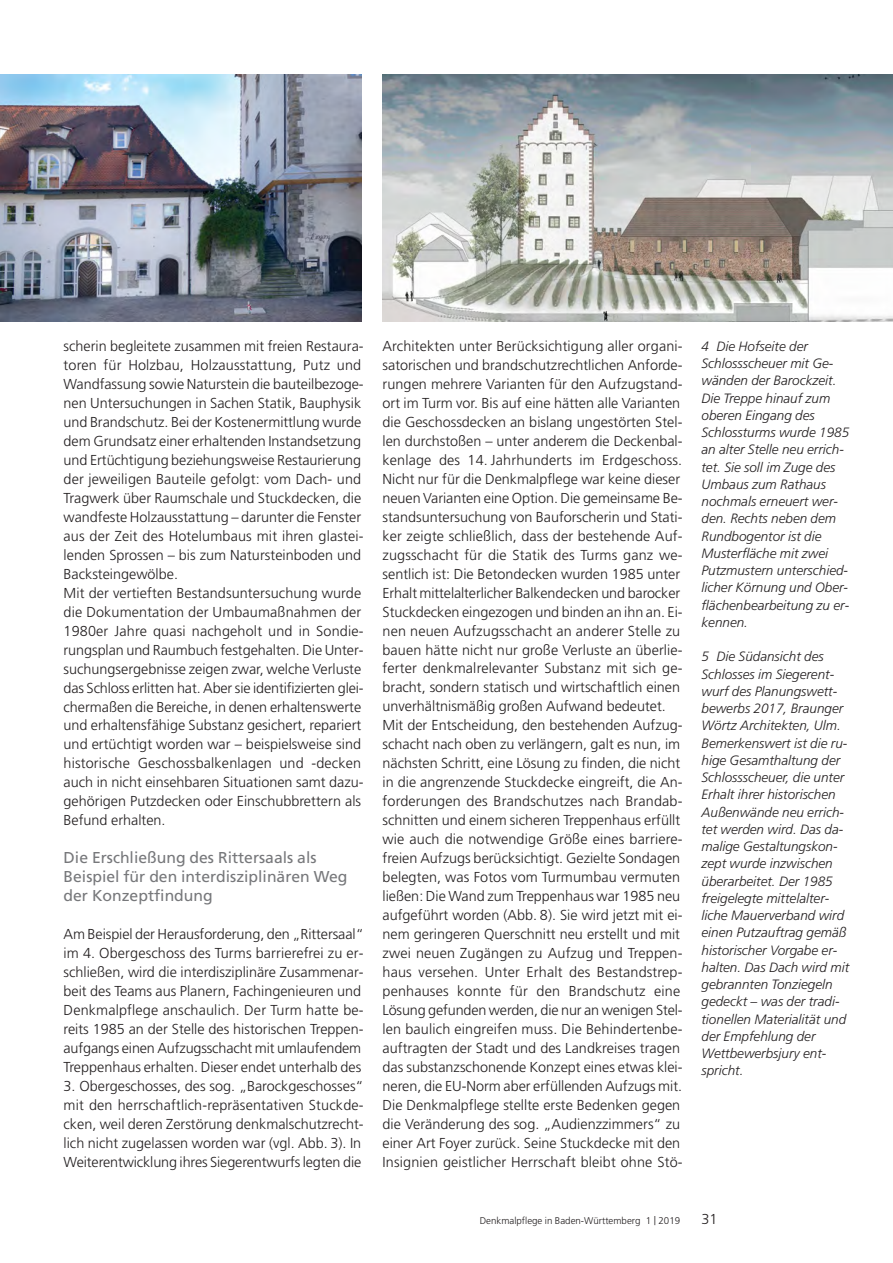
<style>
.page{position:relative;width:893px;height:1263px;background:#fff}
.page>*{position:absolute;margin:0;border:0;box-sizing:border-box;transform-origin:0 0}
.t1{font:15.75px/19px "Frutiger";color:#77787b}
.t2{font:300 14.4px/19px "Frutiger";color:#231f20}
.t3{font:italic 300 13.5px/17.2px "Frutiger";color:#231f20}
.t4{font:300 9.75px "Frutiger";color:#231f20}
.s1{font-size:12px}
</style>
<div class="page">
<img style="left:382px;top:74px;width:510px;height:247px">
<img style="left:0;top:74px;width:361px;height:247px">
<p class="t2" style="left:64px;top:337px;width:302px">scherin begleitete zusammen mit freien Restaura&shy;toren für Holzbau, Holzausstattung, Putz und Wandfassung sowie Naturstein die bauteilbezoge - nen Untersuchungen in Sachen Statik, Bauphysik und Brandschutz. Bei der Kostenermittlung wurde dem Grundsatz einer erhaltenden Instandsetzung und Ertüchtigung beziehungsweise Restaurierung der jeweiligen Bauteile gefolgt: vom Dach- und Tragwerk über Raumschale und Stuckdecken, die wandfeste Holzausstattung – darunter die Fenster aus der Zeit des Hotelumbaus mit ihren glastei&shy;lenden Sprossen – bis zum Natur steinboden und Backsteingewölbe.<br>Mit der vertieften Bestandsuntersuchung wurde die Dokumentation der Umbaumaßnahmen der 1980er Jahre quasi nachgeholt und in Sondie&shy;rungsplan und Raumbuch festgehalten. Die Unter&shy;suchungsergebnisse zeigen zwar, welche Verluste das Schloss erlitten hat. Aber sie identifizierten glei&shy;chermaßen die Bereiche, in denen erhaltenswerte und erhaltensfähige Substanz gesichert, repariert und ertüchtigt worden war – beispielsweise sind historische Geschossbalkenlagen und -decken auch in nicht einsehbaren Situationen samt dazu&shy;gehörigen Putzdecken oder Einschubbrettern als Befund erhalten.</p>
<p class="t1" style="left:64px;top:850px;width:285px">Die Erschließung des Rittersaals als<br>Beispiel für den interdisziplinären Weg der Konzeptfindung</p>
<p class="t2" style="left:64px;top:926px;width:302px">Am Beispiel der Herausforderung, den „Rittersaal“ im 4. Obergeschoss des Turms barrierefrei zu er&shy;schließen, wird die interdisziplinäre Zusammenar&shy;beit des Teams aus Planern, Fachingenieuren und Denkmalpflege anschaulich. Der Turm hatte be&shy;reits 1985 an der Stelle des historischen Treppen&shy;aufgangs einen Aufzugsschacht mit umlaufendem Treppenhaus erhalten. Dieser endet unterhalb des</p>
<p class="t2" style="left:64px;top:1078px;width:302px">3. Obergeschosses, des sog. „Barockgeschosses“ mit den herrschaftlich-repräsentativen Stuckde&shy;cken, weil deren Zerstörung denkmalschutzrecht&shy;lich nicht zugelassen worden war (vgl. Abb. 3). In Weiterentwicklung ihres Siegerentwurfs legten die</p>
<p class="t2" style="left:382px;top:337px;width:302px">Architekten unter Berücksichtigung aller organi&shy;satorischen und brandschutzrechtlichen Anforde&shy;rungen mehrere Varianten für den Aufzugstand&shy;ort im Turm vor. Bis auf eine hätten alle Varianten die Geschossdecken an bislang ungestörten Stel&shy;len durchstoßen – unter anderem die Deckenbal&shy;kenlage des 14. Jahrhunderts im Erdgeschoss.<br>Nicht nur für die Denkmalpflege war keine dieser neuen Varianten eine Option. Die gemeinsame Be&shy;standsuntersuchung von Bauforscherin und Stati&shy;ker zeigte schließlich, dass der bestehende Auf&shy;zugsschacht für die Statik des Turms ganz we&shy;sentlich ist: Die Betondecken wurden 1985 unter Erhalt mittelalterlicher Balkendecken und barocker Stuckdecken eingezogen und binden an ihn an. Ei&shy;nen neuen Aufzugsschacht an anderer Stelle zu bauen hätte nicht nur große Verluste an überlie&shy;ferter denkmalrelevanter Substanz mit sich ge&shy;bracht, sondern statisch und wirtschaftlich einen unverhältnismäßig großen Aufwand bedeutet.<br>Mit der Entscheidung, den bestehenden Aufzug&shy;schacht nach oben zu verlängern, galt es nun, im nächsten Schritt, eine Lösung zu finden, die nicht in die angrenzende Stuckdecke eingreift, die An&shy;forderungen des Brandschutzes nach Brandab&shy;schnitten und einem sicheren Treppenhaus erfüllt wie auch die notwendige Größe eines barriere&shy;freien Aufzugs berücksichtigt. Gezielte Sondagen belegten, was Fotos vom Turmumbau vermuten ließen: Die Wand zum Treppenhaus war 1985 neu aufgeführt worden (Abb. 8). Sie wird jetzt mit ei&shy;nem geringeren Querschnitt neu erstellt und mit zwei neuen Zugängen zu Aufzug und Treppen&shy;haus versehen. Unter Erhalt des Bestandstrep&shy;penhauses konnte für den Brandschutz eine Lösung gefunden werden, die nur an wenigen Stel&shy;len baulich eingreifen muss. Die Behindertenbe&shy;auftragten der Stadt und des Landkreises tragen das substanzschonende Konzept eines etwas klei&shy;neren, die EU-Norm aber erfüllenden Aufzugs mit.<br>Die Denkmalpflege stellte erste Bedenken gegen die Veränderung des sog. „Audienzzimmers“ zu einer Art Foyer zurück. Seine Stuckdecke mit den Insignien geistlicher Herrschaft bleibt ohne Stö-</p>
<p class="t3" style="left:701px;top:339px;width:149px">4 Die Hofseite der<br>Schlossscheuer mit Ge&shy;wänden der Barockzeit.<br>Die Treppe hinauf zum oberen Eingang des<br>Schlossturms wurde 1985 an alter Stelle neu errich&shy;tet. Sie soll im Zuge des<br>Umbaus zum Rathaus nochmals erneuert wer&shy;den. Rechts neben dem<br>Rundbogentor ist die<br>Musterfläche mit zwei<br>Putzmustern unterschied&shy;licher Körnung und Ober&shy;flächenbearbeitung zu er&shy;kennen.</p>
<p class="t3" style="left:701px;top:649px;width:149px">5 Die Südansicht des<br>Schlosses im Siegerent&shy;wurf des Planungswett&shy;bewerbs 2017, Braunger<br>Wörtz Architekten, Ulm.<br>Bemerkenswert ist die ru&shy;hige Gesamthaltung der<br>Schlossscheuer, die unter<br>Erhalt ihrer historischen<br>Außenwände neu errich&shy;tet werden wird. Das da&shy;malige Gestaltungskon&shy;zept wurde inzwischen überarbeitet. Der 1985 freigelegte mittelalter - liche Mauerverband wird einen Putzauftrag gemäß historischer Vorgabe er&shy;halten. Das Dach wird mit gebrannten Tonziegeln gedeckt – was der tradi&shy;tionellen Materialität und der Empfehlung der<br>Wettbewerbsjury ent&shy;spricht.</p>
<p class="t4" style="left:480px;top:1217px;width:202px">Denkmalpflege in Baden-Württemberg 1 <span class="s1">|</span> 2019</p>
<p class="t2" style="left:701px;top:1211px;width:18px">31</p>
</div>
